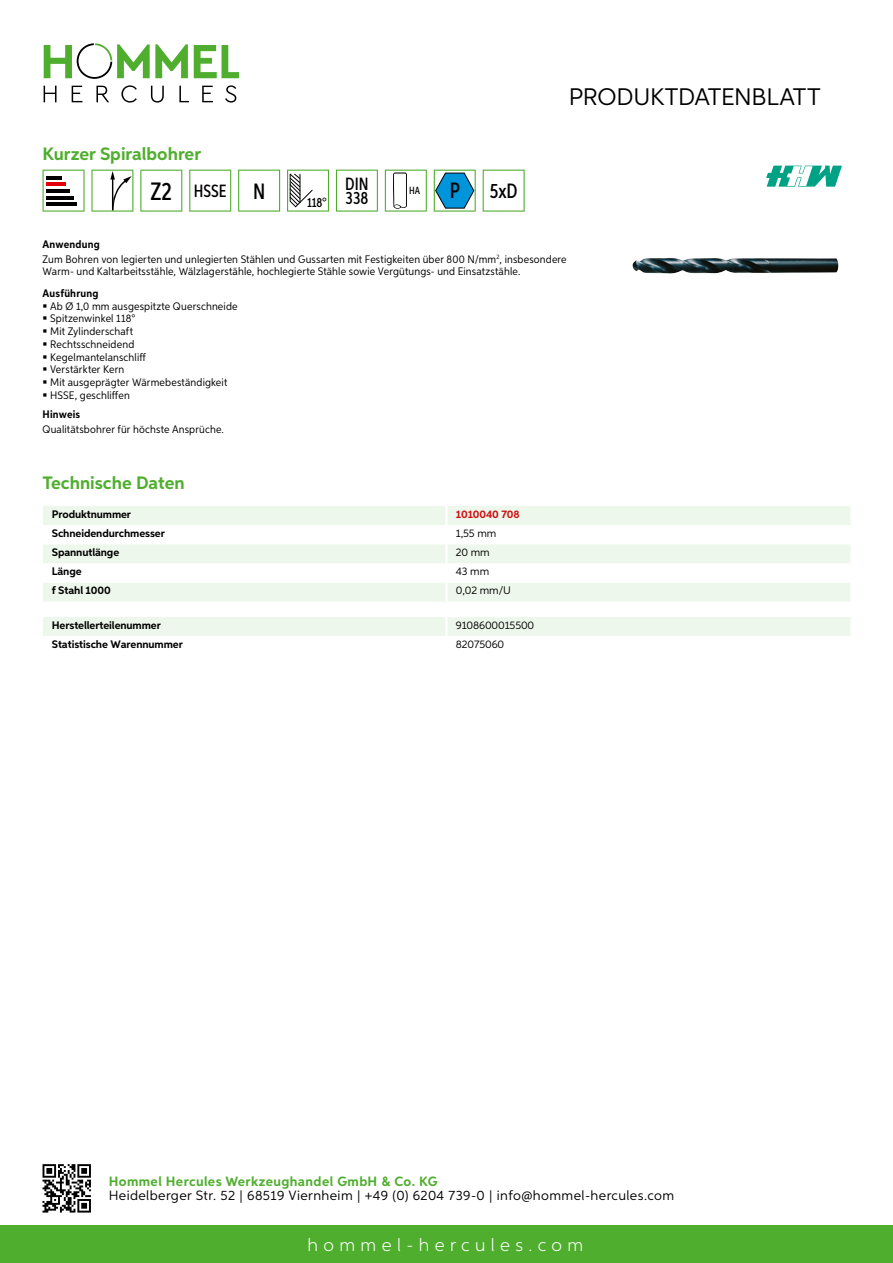
<style>
.page{position:relative;width:893px;height:1263px;background:#fff}
.page>*{position:absolute;margin:0;border:0;box-sizing:border-box;transform-origin:0 0}
.t1{font:24px "Aspira";letter-spacing:-.01em;color:#000}
.t2{font:500 22.2px "Aspira XX Nar";color:#000}
.t3{font:500 20.7px "Aspira XX Nar";color:#000}
.t4{font:700 18px "Aspira";color:#50ae2f}
.t5{font:300 18px "Aspira";letter-spacing:.3em;color:#fff}
.t6{font:500 17.85px/14.9px "Aspira XX Nar";color:#000}
.t7{font:13.5px "Aspira";letter-spacing:.03em;color:#000}
.t8{font:700 13.5px "Aspira";letter-spacing:.03em;color:#50ae2f}
.t9{font:500 13.35px "Aspira XX Nar";color:#000}
.t10{font:10.95px/12.8px "Aspira Nar";letter-spacing:.015em;color:#000}
.t11{font:700 10.95px "Aspira";letter-spacing:-.01em;color:#000}
.t12{font:10.95px "Aspira";letter-spacing:-.01em;color:#000}
.t13{font:700 10.95px "Aspira Nar";letter-spacing:.02em;color:#000}
.t14{font:700 10.95px "Aspira";letter-spacing:-.01em;color:#cd1013}
.t15{font:500 10.35px "Aspira XX Nar";color:#000}
.s1{font-size:25.2px}
.s2{font-size:22.2px}
.s3{font-weight:700}
</style>
<div class="page">
<div style="left:0;top:1226px;width:893px;height:37px;background:#50ae2f"></div>
<svg style="left:43px;top:1164px;width:48px;height:48px"></svg>
<svg style="left:194px;top:45px;width:45px;height:33px"></svg>
<svg style="left:44px;top:43px;width:144px;height:36px"></svg>
<svg style="left:44px;top:86px;width:13px;height:16px"></svg>
<svg style="left:72px;top:86px;width:10px;height:16px"></svg>
<svg style="left:96px;top:86px;width:13px;height:16px"></svg>
<svg style="left:121px;top:85px;width:16px;height:18px"></svg>
<svg style="left:151px;top:86px;width:13px;height:17px"></svg>
<svg style="left:179px;top:86px;width:10px;height:16px"></svg>
<svg style="left:202px;top:86px;width:11px;height:16px"></svg>
<svg style="left:225px;top:85px;width:11px;height:18px"></svg>
<div style="left:43px;top:506px;width:807px;height:96px;background:#eef7eb"></div>
<svg style="left:43px;top:525px;width:807px;height:57px"></svg>
<hr style="left:445px;top:506px;width:3px;height:19px;background:#fff">
<hr style="left:445px;top:525px;width:3px;height:19px;background:#fff">
<hr style="left:445px;top:544px;width:3px;height:19px;background:#fff">
<hr style="left:445px;top:563px;width:3px;height:19px;background:#fff">
<hr style="left:445px;top:582px;width:3px;height:20px;background:#fff">
<div style="left:43px;top:617px;width:807px;height:19px;background:#eef7eb"></div>
<svg style="left:43px;top:170px;width:42px;height:42px"></svg>
<hr style="left:46px;top:176px;width:16px;height:3px;background:#000">
<hr style="left:46px;top:183px;width:20px;height:3px;background:#e3000b">
<hr style="left:46px;top:189px;width:23px;height:3px;background:#000">
<hr style="left:46px;top:196px;width:27px;height:3px;background:#000">
<hr style="left:46px;top:203px;width:31px;height:3px;background:#000">
<svg style="left:91px;top:170px;width:42px;height:42px"></svg>
<svg style="left:140px;top:170px;width:42px;height:42px"></svg>
<svg style="left:189px;top:170px;width:42px;height:42px"></svg>
<svg style="left:238px;top:170px;width:42px;height:42px"></svg>
<svg style="left:287px;top:170px;width:42px;height:42px"></svg>
<svg style="left:336px;top:170px;width:42px;height:42px"></svg>
<svg style="left:385px;top:170px;width:42px;height:42px"></svg>
<svg style="left:434px;top:170px;width:42px;height:42px"></svg>
<svg style="left:483px;top:170px;width:42px;height:42px"></svg>
<img style="left:632px;top:258px;width:206px;height:16px">
<svg style="left:766px;top:166px;width:76px;height:21px"></svg>
<h3 class="t4" style="left:43px;top:142px;width:160px">Kurzer Spiralbohrer</h3>
<h3 class="t6" style="left:151px;top:183px;width:116px"><span class="s1">Z2</span> HSSE <span class="s2">N</span></h3>
<p class="t9" style="left:307px;top:195px;width:21px">118°</p>
<h3 class="t6" style="left:345px;top:176px;width:25px">DIN<br>338</h3>
<p class="t15" style="left:409px;top:185px;width:12px">HA</p>
<h2 class="t2" style="left:450px;top:177px;width:12px">P</h2>
<h3 class="t3" style="left:490px;top:178px;width:29px">5xD</h3>
<h1 class="t1" style="left:569px;top:82px;width:253px">Produktdatenblatt</h1>
<p class="t10" style="left:43px;top:236px;width:526px;line-height:15.1px"><span class="s3">Anwendung<br></span>Zum Bohren von legierten und unlegierten Stählen und Gussarten mit Festigkeiten über 800 N/mm<sup>2</sup>, insbesondere</p>
<p class="t10" style="left:43px;top:264px;width:479px">Warm- und Kaltarbeitsstähle, Wälzlagerstähle, hochlegierte Stähle sowie Vergütungs- und Einsatzstähle.</p>
<p class="t13" style="left:43px;top:286px;width:58px">Ausführung</p>
<p class="t10" style="left:50px;top:299px;width:189px">Ab Ø 1,0 mm ausgespitzte Querschneide<br>Spitzenwinkel 118°<br>Mit Zylinderschaft<br>Rechtsschneidend<br>Kegelmantelanschliff<br>Verstärkter Kern<br>Mit ausgeprägter Wärmebeständigkeit<br>HSSE, geschliffen</p>
<p class="t13" style="left:43px;top:408px;width:39px">Hinweis</p>
<p class="t10" style="left:43px;top:423px;width:183px">Qualitätsbohrer für höchste Ansprüche.</p>
<h3 class="t4" style="left:43px;top:472px;width:144px">Technische Daten</h3>
<p class="t11" style="left:52px;top:507px;width:81px">Produktnummer</p>
<p class="t14" style="left:456px;top:507px;width:65px">1010040 708</p>
<p class="t11" style="left:52px;top:526px;width:115px">Schneidendurchmesser</p>
<p class="t12" style="left:456px;top:527px;width:42px">1,55 mm</p>
<p class="t11" style="left:52px;top:546px;width:69px">Spannutlänge</p>
<p class="t12" style="left:456px;top:546px;width:35px">20 mm</p>
<p class="t11" style="left:52px;top:565px;width:31px">Länge</p>
<p class="t12" style="left:456px;top:565px;width:35px">43 mm</p>
<p class="t11" style="left:52px;top:584px;width:60px">f Stahl 1000</p>
<p class="t12" style="left:456px;top:584px;width:55px">0,02 mm/U</p>
<p class="t11" style="left:52px;top:618px;width:111px">Herstellerteilenummer</p>
<p class="t12" style="left:456px;top:618px;width:80px">9108600015500</p>
<p class="t11" style="left:52px;top:638px;width:132px">Statistische Warennummer</p>
<p class="t12" style="left:456px;top:638px;width:50px">82075060</p>
<p class="t8" style="left:109px;top:1172px;width:330px">Hommel Hercules Werkzeughandel GmbH &amp; Co. KG</p>
<p class="t7" style="left:109px;top:1187px;width:567px">Heidelberger Str. 52 | 68519 Viernheim | +49 (0) 6204 739-0 | info@hommel-hercules.com</p>
<h3 class="t5" style="left:307px;top:1234px;width:277px">hommel-hercules.com</h3>
</div>
